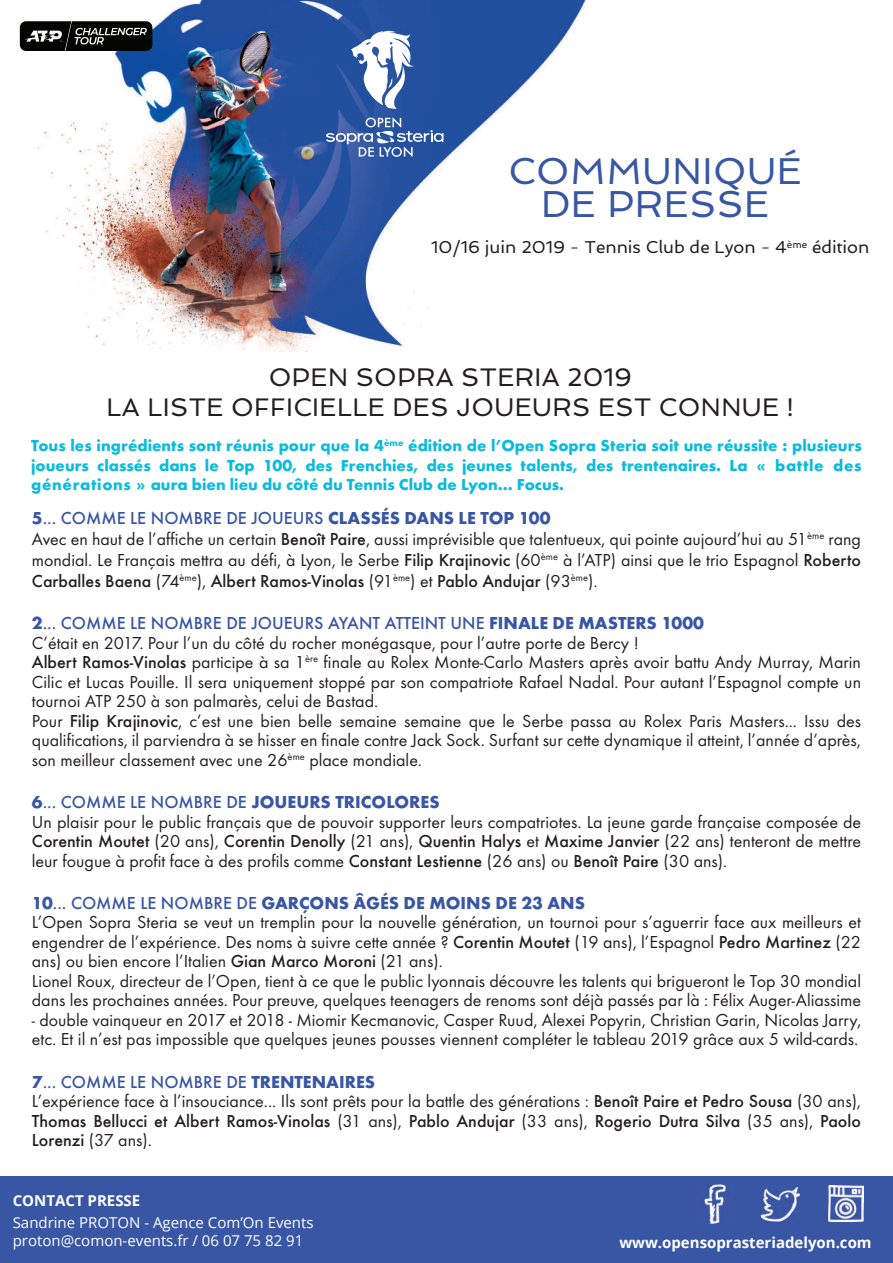
<style>
.page{position:relative;width:893px;height:1263px;background:#fff}
.page>*{position:absolute;margin:0;border:0;box-sizing:border-box;transform-origin:0 0}
.t1{font:37.5px/33px "Spinnaker";letter-spacing:.015em;color:#3956a4;text-align:center}
.t2{font:25.5px/30px "Spinnaker";letter-spacing:.015em;color:#231f20;text-align:center}
.t3{font:18px/19.5px "Futura T";color:#231f20}
.t4{font:17.25px "Spinnaker";color:#231f20}
.t5{font:700 16.5px/19.5px "Futura T";color:#09bbdc;text-align:justify}
.t6{font:15px/18px "Open Sans";color:#fff}
.t7{font:700 15px "Open Sans";color:#fff}
.s1{color:#3956a4}
.s2{font-weight:700;color:#3956a4}
.s3{font-weight:500;color:#3956a4}
.s4{font-weight:500}
</style>
<div class="page">
<img style="left:38px;top:0;width:548px;height:352px">
<div style="left:0;top:1177px;width:893px;height:86px;background:#3956a4"></div>
<img style="left:703px;top:1184px;width:27px;height:39px">
<img style="left:761px;top:1186px;width:39px;height:36px">
<img style="left:828px;top:1185px;width:36px;height:36px">
<svg style="left:351px;top:30px;width:64px;height:79px"></svg>
<svg style="left:326px;top:117px;width:117px;height:40px;background:#4f71b1"></svg>
<svg style="left:20px;top:21px;width:132px;height:30px;background:#2a2a29"></svg>
<h1 class="t1" style="left:508px;top:154px;width:295px">COMMUNIQUÉ<br>DE PRESSE</h1>
<p class="t4" style="left:431px;top:237px;width:440px">10/16 juin 2019 <span class="s1">-</span> Tennis Club de Lyon <span class="s1">-</span> 4<sup>ème</sup> édition</p>
<h2 class="t2" style="left:107px;top:362px;width:689px">OPEN SOPRA STERIA 2019<br>LA LISTE OFFICIELLE DES JOUEURS EST CONNUE !</h2>
<p class="t5" style="left:31px;top:436px;width:832px">Tous les ingrédients sont réunis pour que la 4<sup>ème</sup> édition de l’Open Sopra Steria soit une réussite : plusieurs joueurs classés dans le Top 100, des Frenchies, des jeunes talents, des trentenaires. La « battle des générations » aura bien lieu du côté du Tennis Club de Lyon... Focus.</p>
<p class="t3" style="left:32px;top:507px;width:831px;line-height:21px"><span class="s2">5</span><span class="s3">... COMME LE NOMBRE DE JOUEURS</span> <span class="s2">CLASSÉS DANS LE TOP 100<br></span>Avec en haut de l’affiche un certain <span class="s4">Benoît Paire</span>, aussi imprévisible que talentueux, qui pointe aujourd’hui au 51<sup>ème</sup> rang mondial. Le Français mettra au défi, à Lyon, le Serbe <span class="s4">Filip Krajinovic</span> (60<sup>ème</sup> à l’ATP) ainsi que le trio Espagnol <span class="s4">Roberto Carballes Baena</span> (74<sup>ème</sup>), <span class="s4">Albert Ramos-Vinolas</span> (91<sup>ème</sup>) et <span class="s4">Pablo Andujar</span> (93<sup>ème</sup>).</p>
<p class="t3" style="left:32px;top:613px;width:831px"><span class="s2">2</span><span class="s3">... COMME LE NOMBRE DE JOUEURS AYANT ATTEINT UNE</span> <span class="s2">FINALE DE MASTERS 1000<br></span>C’était en 2017. Pour l’un du côté du rocher monégasque, pour l’autre porte de Bercy !<br><span class="s4">Albert Ramos-Vinolas</span> participe à sa 1<sup>ère</sup> finale au Rolex Monte-Carlo Masters après avoir battu Andy Murray, Marin Cilic et Lucas Pouille. Il sera uniquement stoppé par son compatriote Rafael Nadal. Pour autant l’Espagnol compte un tournoi ATP 250 à son palmarès, celui de Bastad.<br>Pour <span class="s4">Filip Krajinovic</span>, c’est une bien belle semaine semaine que le Serbe passa au Rolex Paris Masters... Issu des qualifications, il parviendra à se hisser en finale contre Jack Sock. Surfant sur cette dynamique il atteint, l’année d’après, son meilleur classement avec une 26<sup>ème</sup> place mondiale.</p>
<p class="t3" style="left:32px;top:792px;width:831px"><span class="s2">6</span><span class="s3">... COMME LE NOMBRE DE</span> <span class="s2">JOUEURS TRICOLORES<br></span>Un plaisir pour le public français que de pouvoir supporter leurs compatriotes. La jeune garde française composée de <span class="s4">Corentin Moutet</span> (20 ans), <span class="s4">Corentin Denolly</span> (21 ans), <span class="s4">Quentin Halys</span> et <span class="s4">Maxime Janvier</span> (22 ans) tenteront de mettre leur fougue à profit face à des profils comme <span class="s4">Constant Lestienne</span> (26 ans) ou <span class="s4">Benoît Paire</span> (30 ans).</p>
<p class="t3" style="left:32px;top:893px;width:831px"><span class="s2">10</span><span class="s3">... COMME LE NOMBRE DE</span> <span class="s2">GARÇONS ÂGÉS DE MOINS DE 23 ANS<br></span>L’Open Sopra Steria se veut un tremplin pour la nouvelle génération, un tournoi pour s’aguerrir face aux meilleurs et engendrer de l’expérience. Des noms à suivre cette année ? <span class="s4">Corentin Moutet</span> (19 ans), l’Espagnol <span class="s4">Pedro Martinez</span> (22 ans) ou bien encore l’Italien <span class="s4">Gian Marco Moroni</span> (21 ans).<br>Lionel Roux, directeur de l’Open, tient à ce que le public lyonnais découvre les talents qui brigueront le Top 30 mondial dans les prochaines années. Pour preuve, quelques teenagers de renoms sont déjà passés par là : Félix Auger-Aliassime</p>
<p class="t3" style="left:32px;top:1010px;width:831px">- double vainqueur en 2017 et 2018 - Miomir Kecmanovic, Casper Ruud, Alexei Popyrin, Christian Garin, Nicolas Jarry, etc. Et il n’est pas impossible que quelques jeunes pousses viennent compléter le tableau 2019 grâce aux 5 wild-cards.</p>
<p class="t3" style="left:32px;top:1072px;width:831px"><span class="s2">7</span><span class="s3">... COMME LE NOMBRE DE</span> <span class="s2">TRENTENAIRES<br></span>L’expérience face à l’insouciance... Ils sont prêts pour la battle des générations : <span class="s4">Benoît Paire et Pedro Sousa</span> (30 ans), <span class="s4">Thomas Bellucci et Albert Ramos-Vinolas</span> (31 ans), <span class="s4">Pablo Andujar</span> (33 ans), <span class="s4">Rogerio Dutra Silva</span> (35 ans), <span class="s4">Paolo Lorenzi</span> (37 ans).</p>
<p class="t7" style="left:13px;top:1189px;width:129px">CONTACT PRESSE</p>
<p class="t6" style="left:13px;top:1213px;width:302px">Sandrine PROTON - Agence Com’On Events proton@comon-events.fr / 06 07 75 82 91</p>
<p class="t7" style="left:619px;top:1232px;width:254px">www.opensoprasteriadelyon.com</p>
</div>
